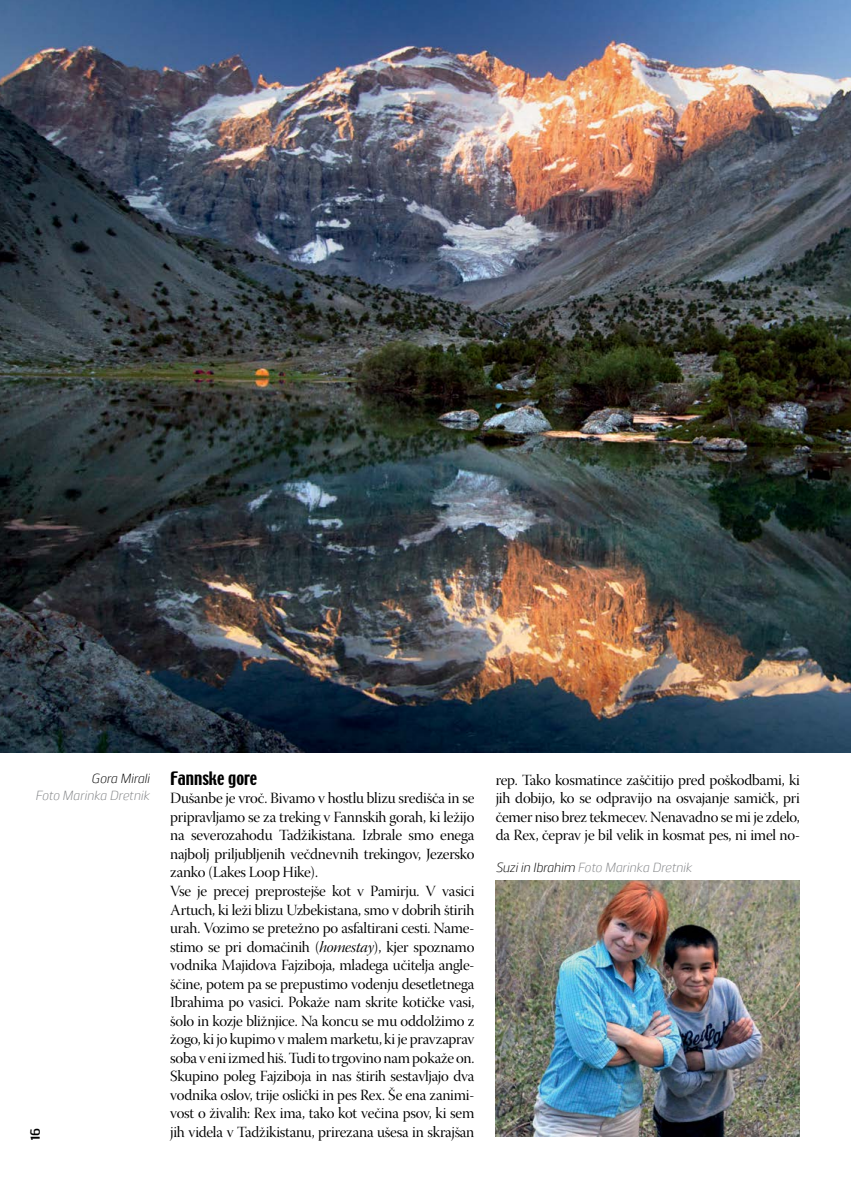
<style>
.page{position:relative;width:851px;height:1191px;background:#fff}
.page>*{position:absolute;margin:0;border:0;box-sizing:border-box;transform-origin:0 0}
.t1{font:16.5px "Techno";color:#000}
.t2{font:15.45px/18.6px "Warnock Pro Disp";letter-spacing:-.015em;color:#000}
.t3{font:700 13.5px "Juhl";color:#000}
.t4{font:italic 300 13.2px "Juhl";color:#808285}
.t5{font:italic 300 13.2px "Juhl";color:#000}
.s1{font-family:"Warnock Pro It Disp"}
.s2{color:#000}
</style>
<div class="page">
<img style="left:0;top:0;width:850px;height:752px">
<img style="left:495px;top:880px;width:304px;height:256px">
<p class="t5" style="left:91px;top:769px;width:60px">Gora Mirali</p>
<p class="t4" style="left:35px;top:785px;width:116px">Foto Marinka Dretnik</p>
<p class="t3" style="left:25px;top:1140px;width:13px;rotate:-90deg">16</p>
<p class="t1" style="left:170px;top:767px;width:89px">Fannske gore</p>
<p class="t2" style="left:170px;top:791px;width:306px">Dušanbe je vroč. Bivamo v hostlu blizu središča in se pripravljamo se za treking v Fannskih gorah, ki ležijo na severozahodu Tadžikistana. Izbrale smo enega najbolj priljubljenih večdnevnih trekingov, Jezersko zanko (Lakes Loop Hike).<br>Vse je precej preprostejše kot v Pamirju. V vasici Artuch, ki leži blizu Uzbekistana, smo v dobrih štirih urah. Vozimo se pretežno po asfaltirani cesti. Name&shy;stimo se pri domačinih (<span class="s1">homestay</span>), kjer spoznamo vodnika Majidova Fajziboja, mladega učitelja angle&shy;ščine, potem pa se prepustimo vodenju desetletnega Ibrahima po vasici. Pokaže nam skrite kotičke vasi, šolo in kozje bližnjice. Na koncu se mu oddolžimo z žogo, ki jo kupimo v malem marketu, ki je pravzaprav soba v eni izmed hiš. Tudi to trgovino nam pokaže on.<br>Skupino poleg Fajziboja in nas štirih sestavljajo dva vodnika oslov, trije oslički in pes Rex. Še ena zanimi&shy;vost o živalih: Rex ima, tako kot večina psov, ki sem jih videla v Tadžikistanu, prirezana ušesa in skrajšan</p>
<p class="t2" style="left:495px;top:772px;width:306px;text-align:justify">rep. Tako kosmatince zaščitijo pred poškodbami, ki jih dobijo, ko se odpravijo na osvajanje samičk, pri čemer niso brez tekmecev. Nenavadno se mi je zdelo, da Rex, čeprav je bil velik in kosmat pes, ni imel no-</p>
<p class="t4" style="left:495px;top:857px;width:198px"><span class="s2">Suzi in Ibrahim</span> Foto Marinka Dretnik</p>
</div>
